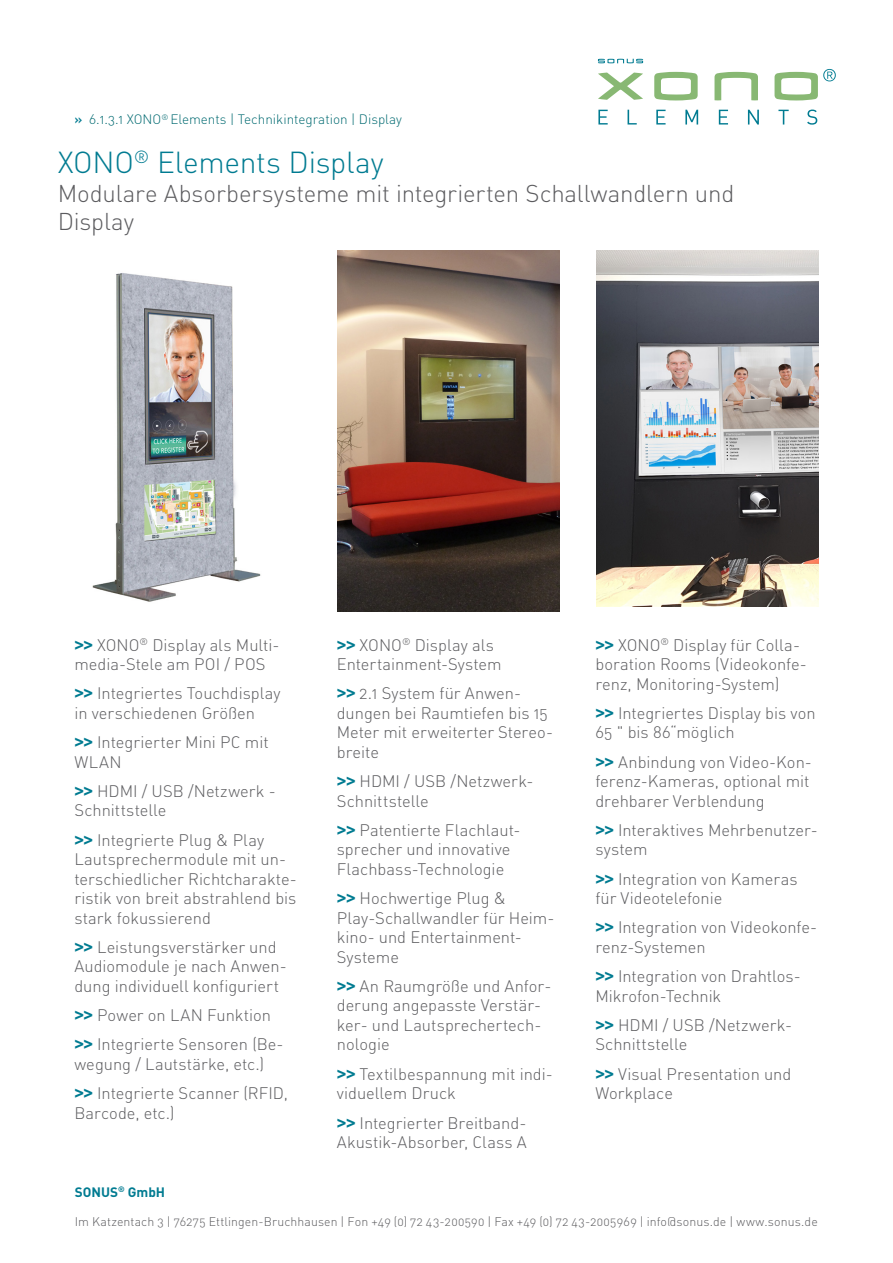
<style>
.page{position:relative;width:893px;height:1263px;background:#fff}
.page>*{position:absolute;margin:0;border:0;box-sizing:border-box;transform-origin:0 0}
.t1{font:30px "DIN Light Alternate";letter-spacing:-.01em;color:#007b91}
.t2{font:24px/28.8px "DIN Light Alternate";letter-spacing:-.005em;color:#5c5c5f}
.t3{font:16.5px/19.5px "DIN Light Alternate";color:#5c5c5f}
.t4{font:13.5px "DIN Light Alternate";color:#006a71}
.t5{font:700 13.5px "DIN";color:#007b91}
.t6{font:12.3px "DIN Light Alternate";letter-spacing:.01em;color:#5c5c5f}
.s1{font-family:"DIN";font-weight:500;color:#007b91}
.s2{font-family:"Arial Rounded MT Bold";color:#007b91}
</style>
<div class="page">
<svg style="left:598px;top:110px;width:219px;height:15px"></svg>
<svg style="left:654px;top:72px;width:44px;height:28px"></svg>
<svg style="left:598px;top:73px;width:45px;height:27px"></svg>
<svg style="left:774px;top:69px;width:62px;height:31px"></svg>
<svg style="left:598px;top:59px;width:45px;height:4px"></svg>
<svg style="left:714px;top:72px;width:44px;height:28px"></svg>
<img style="left:92px;top:273px;width:169px;height:329px">
<img style="left:596px;top:251px;width:223px;height:356px">
<img style="left:337px;top:251px;width:223px;height:361px">
<p class="t4" style="left:74px;top:111px;width:329px"><span class="s1">»</span> 6.1.3.1 XONO<sup>®</sup> Elements | Technikintegration | Display</p>
<h1 class="t1" style="left:58px;top:144px;width:327px">XONO<sup>®</sup> Elements Display</h1>
<h2 class="t2" style="left:58px;top:178px;width:678px">Modulare Absorbersysteme mit integrierten Schallwandlern und<br>Display</h2>
<p class="t3" style="left:74px;top:635px;width:207px"><span class="s2">&gt;&gt;</span> XONO<sup>®</sup> Display als Multi&shy;media-Stele am POI / POS</p>
<p class="t3" style="left:74px;top:683px;width:208px"><span class="s2">&gt;&gt;</span> Integriertes Touchdisplay in verschiedenen Größen</p>
<p class="t3" style="left:74px;top:732px;width:196px"><span class="s2">&gt;&gt;</span> Integrierter Mini PC mit<br>WLAN</p>
<p class="t3" style="left:74px;top:781px;width:203px"><span class="s2">&gt;&gt;</span> HDMI / USB /Netzwerk -<br>Schnittstelle</p>
<p class="t3" style="left:74px;top:830px;width:224px"><span class="s2">&gt;&gt;</span> Integrierte Plug &amp; Play<br>Lautsprechermodule mit un&shy;terschiedlicher Richtcharakte&shy;ristik von breit abstrahlend bis stark fokussierend</p>
<p class="t3" style="left:74px;top:937px;width:214px"><span class="s2">&gt;&gt;</span> Leistungsverstärker und<br>Audiomodule je nach Anwen&shy;dung individuell konfiguriert</p>
<p class="t3" style="left:74px;top:1000px;width:211px;line-height:29.2px"><span class="s2">&gt;&gt;</span> Power on LAN Funktion <span class="s2">&gt;&gt;</span> Integrierte Sensoren (Be-</p>
<p class="t3" style="left:74px;top:1049px;width:215px;line-height:29.2px">wegung / Lautstärke, etc.)<br><span class="s2">&gt;&gt;</span> Integrierte Scanner (RFID,</p>
<p class="t3" style="left:74px;top:1103px;width:102px">Barcode, etc.)</p>
<p class="t3" style="left:337px;top:635px;width:166px"><span class="s2">&gt;&gt;</span> XONO<sup>®</sup> Display als<br>Entertainment-System</p>
<p class="t3" style="left:337px;top:683px;width:218px"><span class="s2">&gt;&gt;</span> 2.1 System für Anwen&shy;dungen bei Raumtiefen bis 15<br>Meter mit erweiterter Stereo&shy;breite</p>
<p class="t3" style="left:337px;top:771px;width:198px"><span class="s2">&gt;&gt;</span> HDMI / USB /Netzwerk-<br>Schnittstelle</p>
<p class="t3" style="left:337px;top:820px;width:185px"><span class="s2">&gt;&gt;</span> Patentierte Flachlaut&shy;sprecher und innovative<br>Flachbass-Technologie</p>
<p class="t3" style="left:337px;top:888px;width:219px"><span class="s2">&gt;&gt;</span> Hochwertige Plug &amp;<br>Play-Schallwandler für Heim&shy;kino- und Entertainment-<br>Systeme</p>
<p class="t3" style="left:337px;top:976px;width:216px"><span class="s2">&gt;&gt;</span> An Raumgröße und Anfor&shy;derung angepasste Verstär&shy;ker- und Lautsprechertech&shy;nologie</p>
<p class="t3" style="left:337px;top:1064px;width:218px"><span class="s2">&gt;&gt;</span> Textilbespannung mit indi&shy;viduellem Druck</p>
<p class="t3" style="left:337px;top:1113px;width:191px"><span class="s2">&gt;&gt;</span> Integrierter Breitband-<br>Akustik-Absorber, Class A</p>
<p class="t3" style="left:595px;top:635px;width:213px"><span class="s2">&gt;&gt;</span> XONO<sup>®</sup> Display für Colla&shy;boration Rooms (Videokonfe&shy;renz, Monitoring-System)</p>
<p class="t3" style="left:595px;top:703px;width:222px"><span class="s2">&gt;&gt;</span> Integriertes Display bis von<br>65 " bis 86“möglich</p>
<p class="t3" style="left:595px;top:752px;width:218px"><span class="s2">&gt;&gt;</span> Anbindung von Video-Kon&shy;ferenz-Kameras, optional mit drehbarer Verblendung</p>
<p class="t3" style="left:595px;top:820px;width:224px"><span class="s2">&gt;&gt;</span> Interaktives Mehrbenutzer&shy;system</p>
<p class="t3" style="left:595px;top:869px;width:204px"><span class="s2">&gt;&gt;</span> Integration von Kameras für Videotelefonie</p>
<p class="t3" style="left:595px;top:917px;width:223px"><span class="s2">&gt;&gt;</span> Integration von Videokonfe&shy;renz-Systemen</p>
<p class="t3" style="left:595px;top:966px;width:207px"><span class="s2">&gt;&gt;</span> Integration von Drahtlos-<br>Mikrofon-Technik</p>
<p class="t3" style="left:595px;top:1015px;width:198px"><span class="s2">&gt;&gt;</span> HDMI / USB /Netzwerk-<br>Schnittstelle</p>
<p class="t3" style="left:595px;top:1064px;width:198px"><span class="s2">&gt;&gt;</span> Visual Presentation und<br>Workplace</p>
<p class="t5" style="left:75px;top:1183px;width:92px">SONUS<sup>®</sup> GmbH</p>
<p class="t6" style="left:75px;top:1214px;width:744px">Im Katzentach 3 | 76275 Ettlingen-Bruchhausen | Fon +49 (0) 72 43-200590 | Fax +49 (0) 72 43-2005969 | info@sonus.de | www.sonus.de</p>
</div>
